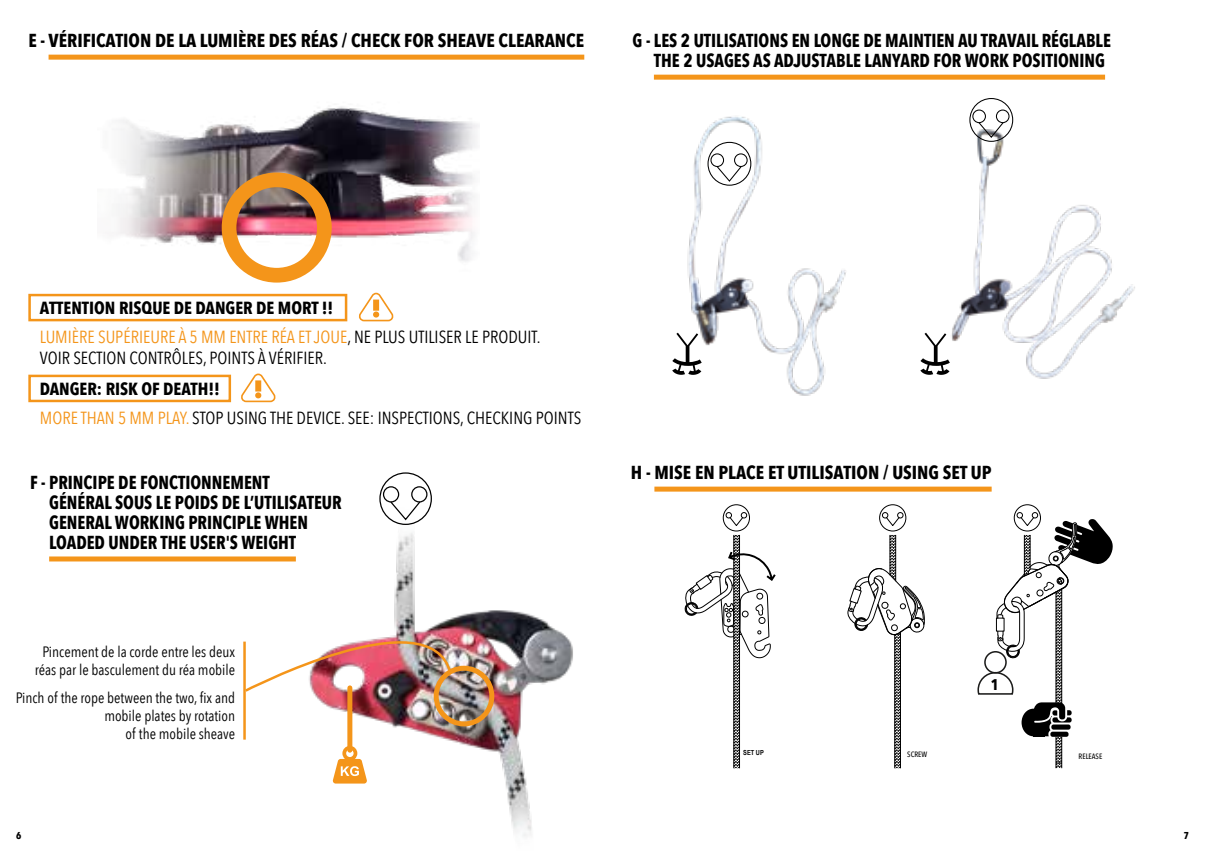
<style>
.page{position:relative;width:1205px;height:851px;background:#fff}
.page>*{position:absolute;margin:0;border:0;box-sizing:border-box;transform-origin:0 0}
.t1{font:700 18.75px/20px "Avenir Next Condensed";color:#000;scale:.94 1}
.t2{font:700 18.75px "Avenir Next Condensed";color:#000}
.t3{font:17.5px/29px "Avenir Next Condensed";color:#000}
.t4{font:17.5px/29px "Avenir Next Condensed";color:#f4951a}
.t5{font:700 15.5px "Avenir Next Condensed";color:#000}
.t6{font:15px/18px "Avenir Next Condensed";color:#000;text-align:center}
.t7{font:700 10px "Avenir Next Condensed";color:#000}
.t8{font:500 7.75px "Avenir Next Condensed";color:#000}
.t9{font:700 7px "Arial Narrow";color:#000}
.s1{font-weight:700;color:#000}
.s2{color:#000}
.s3{font-weight:700}
.s4{color:#f4951a}
</style>
<div class="page">
<img style="left:200px;top:507px;width:373px;height:330px">
<div style="left:49px;top:556px;width:247px;height:5px;background:#f4951a"></div>
<div style="left:434px;top:665px;width:60px;height:61px;border:5px solid #f4951a;border-radius:50%"></div>
<img style="left:243px;top:595px;width:210px;height:98px">
<hr style="left:243px;top:641px;width:3px;height:98px;background:#f4951a">
<svg style="left:332px;top:745px;width:35px;height:38px"></svg>
<div style="left:347px;top:687px;width:5px;height:63px;background:#f4951a"></div>
<div style="left:379px;top:472px;width:53px;height:53px;border:1px solid #000;border-radius:50%"></div>
<div style="left:383px;top:486px;width:16px;height:16px;border:1px solid #000;border-radius:50%"></div>
<div style="left:411px;top:486px;width:16px;height:16px;border:1px solid #000;border-radius:50%"></div>
<svg style="left:389px;top:500px;width:32px;height:21px"></svg>
<div style="left:654px;top:75px;width:451px;height:5px;background:#f4951a"></div>
<img style="left:951px;top:116px;width:184px;height:263px">
<img style="left:687px;top:116px;width:159px;height:280px">
<div style="left:969px;top:98px;width:44px;height:44px;border:1px solid #000;border-radius:50%"></div>
<div style="left:972px;top:109px;width:14px;height:14px;border:1px solid #000;border-radius:50%"></div>
<div style="left:996px;top:109px;width:13px;height:14px;border:1px solid #000;border-radius:50%"></div>
<svg style="left:977px;top:121px;width:27px;height:18px"></svg>
<svg style="left:672px;top:332px;width:30px;height:43px"></svg>
<svg style="left:920px;top:332px;width:30px;height:43px"></svg>
<div style="left:654px;top:486px;width:337px;height:5px;background:#f4951a"></div>
<div style="left:723px;top:504px;width:26px;height:27px;border:1px solid #000;border-radius:50%"></div>
<div style="left:879px;top:504px;width:27px;height:27px;border:1px solid #000;border-radius:50%"></div>
<div style="left:1014px;top:504px;width:26px;height:27px;border:1px solid #000;border-radius:50%"></div>
<hr style="left:1055px;top:592px;width:1px;height:176px;background:#000">
<hr style="left:1061px;top:589px;width:1px;height:179px;background:#000">
<svg style="left:684px;top:512px;width:91px;height:257px"></svg>
<svg style="left:847px;top:512px;width:77px;height:257px"></svg>
<svg style="left:977px;top:512px;width:136px;height:255px"></svg>
<img style="left:118px;top:106px;width:361px;height:167px">
<div style="left:222px;top:172px;width:110px;height:110px;border:15px solid #f4951a;border-radius:50%"></div>
<div style="left:49px;top:55px;width:535px;height:5px;background:#f4951a"></div>
<svg style="left:359px;top:293px;width:35px;height:28px"></svg>
<svg style="left:241px;top:373px;width:35px;height:29px"></svg>
<div style="left:28px;top:294px;width:319px;height:27px;border:2px solid #f4951a"></div>
<div style="left:28px;top:374px;width:203px;height:28px;border:2px solid #f4951a"></div>
<p class="t2" style="left:28px;top:29px;width:557px">E - VÉRIFICATION DE LA LUMIÈRE DES RÉAS / CHECK FOR SHEAVE CLEARANCE</p>
<p class="t1" style="left:654px;top:30px;width:488px;text-indent:-21px">G - LES 2 UTILISATIONS EN LONGE DE MAINTIEN AU TRAVAIL RÉGLABLE<br>THE 2 USAGES AS ADJUSTABLE LANYARD FOR WORK POSITIONING</p>
<p class="t4" style="left:40px;top:293px;width:502px"><span class="s1">ATTENTION RISQUE DE DANGER DE MORT !!<br></span>LUMIÈRE SUPÉRIEURE À 5 MM ENTRE RÉA ET JOUE<span class="s2">, NE PLUS UTILISER LE PRODUIT.</span></p>
<p class="t3" style="left:40px;top:343px;width:288px">VOIR SECTION CONTRÔLES, POINTS À VÉRIFIER.</p>
<p class="t3" style="left:40px;top:373px;width:543px"><span class="s3">DANGER: RISK OF DEATH!!<br></span><span class="s4">MORE THAN 5 MM PLAY.</span> STOP USING THE DEVICE. SEE: INSPECTIONS, CHECKING POINTS</p>
<p class="t1" style="left:49px;top:472px;width:313px;text-indent:-19px">F - PRINCIPE DE FONCTIONNEMENT<br>GÉNÉRAL SOUS LE POIDS DE L’UTILISATEUR GENERAL WORKING PRINCIPLE WHEN LOADED UNDER THE USER'S WEIGHT</p>
<p class="t6" style="left:35px;top:641px;width:202px">Pincement de la corde entre les deux réas par le basculement du réa mobile</p>
<p class="t6" style="left:16px;top:687px;width:221px;text-align:right">Pinch of the rope between the two, fix and mobile plates by rotation<br>of the mobile sheave</p>
<p class="t2" style="left:631px;top:461px;width:362px">H - MISE EN PLACE ET UTILISATION / USING SET UP</p>
<p class="t9" style="left:743px;top:747px;width:22px">SET UP</p>
<p class="t8" style="left:907px;top:749px;width:21px">SCREW</p>
<p class="t5" style="left:991px;top:675px;width:10px">1</p>
<p class="t8" style="left:1078px;top:751px;width:25px">RELEASE</p>
<p class="t7" style="left:16px;top:829px;width:7px">6</p>
<p class="t7" style="left:1183px;top:829px;width:7px">7</p>
</div>
